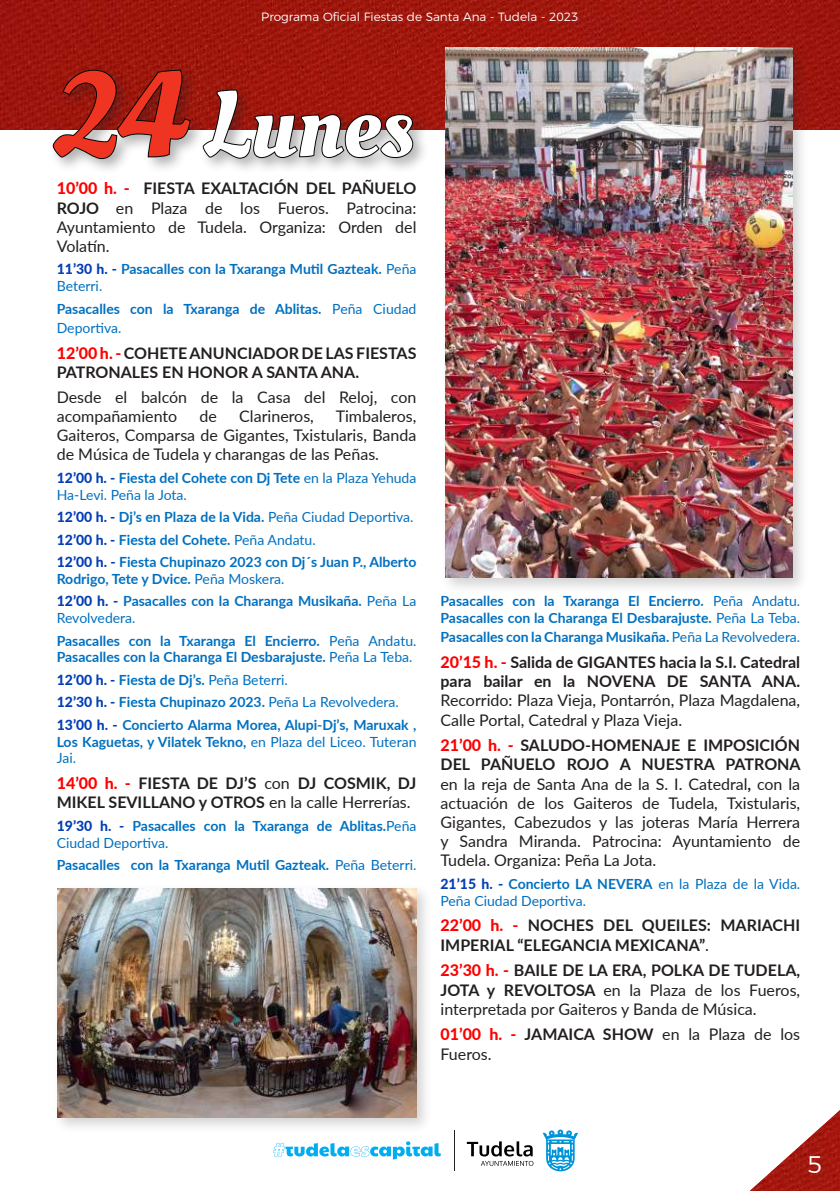
<style>
.page{position:relative;width:840px;height:1191px;background:#fff}
.page>*{position:absolute;margin:0;border:0;box-sizing:border-box;transform-origin:0 0}
.t1{font:92px "Oleo Script";color:#fff}
.t2{font:300 24px "Montserrat";color:#fff}
.t3{font:16px/19.2px "Lato";color:#231f20;text-align:justify}
.t4{font:700 16px/19.2px "Lato";color:#231f20}
.t5{font:700 14px/22.4px "Lato";color:#0070c0}
.t6{font:14px/16.8px "Lato";color:#0070c0}
.t7{font:300 12px "Montserrat";color:#fff}
.s1{font-size:120px;color:#ef3522}
.s2{font-weight:800;color:#f00}
.s3{font-weight:700}
.s4{font-weight:800;color:#003db6}
.s5{font-weight:400}
</style>
<div class="page">
<img style="left:749px;top:1111px;width:90px;height:80px">
<hr style="left:454px;top:1130px;width:1px;height:41px;background:#231f20">
<svg style="left:273px;top:1141px;width:167px;height:18px"></svg>
<svg style="left:466px;top:1141px;width:67px;height:24px"></svg>
<svg style="left:542px;top:1129px;width:35px;height:42px"></svg>
<img style="left:0;top:0;width:839px;height:130px">
<div style="left:440px;top:42px;width:368px;height:552px;background:#231f20;opacity:.2"></div>
<img style="left:445px;top:48px;width:346px;height:530px">
<div style="left:52px;top:882px;width:380px;height:252px;background:#231f20;opacity:.2"></div>
<img style="left:57px;top:888px;width:359px;height:229px">
<div style="left:48px;top:65px;width:381px;height:111px;background:#231f20;opacity:.35"></div>
<svg style="left:52px;top:69px;width:140px;height:91px;background:#914b46"></svg>
<svg style="left:202px;top:89px;width:212px;height:71px;background:#95524d"></svg>
<p class="t7" style="left:261px;top:8px;width:319px">Programa Oficial Fiestas de Santa Ana - Tudela - 2023</p>
<h1 class="t1" style="left:57px;top:70px;width:358px"><span class="s1">24</span> Lunes</h1>
<p class="t3" style="left:57px;top:178px;width:361px"><span class="s2">10’00 h. -</span> <span class="s3">FIESTA EXALTACIÓN DEL PAÑUELO ROJO</span> en Plaza de los Fueros. Patrocina:<br>Ayuntamiento de Tudela. Organiza: Orden del Volatín.</p>
<p class="t5" style="left:57px;top:260px;width:361px;line-height:16.8px"><span class="s4">11’30 h. -</span> Pasacalles con la Txaranga Mutil Gazteak. <span class="s5">Peña<br>Beterri.</span></p>
<p class="t5" style="left:57px;top:298px;width:361px;line-height:19.2px">Pasacalles con la Txaranga de Ablitas. <span class="s5">Peña Ciudad<br>Deportiva.</span></p>
<p class="t4" style="left:57px;top:342px;width:361px"><span class="s2">12’00 h. -</span> COHETE ANUNCIADOR DE LAS FIESTAS<br>PATRONALES EN HONOR A SANTA ANA.</p>
<p class="t3" style="left:57px;top:386px;width:361px">Desde el balcón de la Casa del Reloj, con acompañamiento</p>
<p class="t3" style="left:57px;top:406px;width:361px;text-indent:279px">Timbaleros, Gaiteros, Comparsa de Gigantes, Txistularis, Banda de Música de Tudela y charangas de las Peñas.</p>
<p class="t6" style="left:57px;top:469px;width:361px"><span class="s4">12’00 h. -</span> <span class="s3">Fiesta del Cohete con Dj Tete</span> en la Plaza Yehuda<br>Ha-Levi. Peña la Jota.</p>
<p class="t5" style="left:57px;top:505px;width:361px"><span class="s4">12’00 h. -</span> Dj’s en Plaza de la Vida. <span class="s5">Peña Ciudad Deportiva.<br></span><span class="s4">12’00 h. -</span> Fiesta del Cohete. <span class="s5">Peña Andatu.<br></span><span class="s4">12’00 h. -</span> Fiesta Chupinazo 2023 con Dj´s Juan P., Alberto</p>
<p class="t5" style="left:57px;top:567px;width:361px">Rodrigo, Tete y Dvice. <span class="s5">Peña Moskera.<br></span><span class="s4">12’00 h. -</span> Pasacalles con la Charanga Musikaña. <span class="s5">Peña La</span></p>
<p class="t5" style="left:57px;top:606px;width:361px"><span class="s5">Revolvedera.<br></span>Pasacalles con la Txaranga El Encierro. <span class="s5">Peña Andatu.</span></p>
<p class="t5" style="left:57px;top:645px;width:361px">Pasacalles con la Charanga El Desbarajuste. <span class="s5">Peña La Teba.<br></span><span class="s4">12’00 h. -</span> Fiesta de Dj’s. <span class="s5">Peña Beterri.<br></span><span class="s4">12’30 h. -</span> Fiesta Chupinazo 2023. <span class="s5">Peña La Revolvedera.<br></span><span class="s4">13’00 h. -</span> Concierto Alarma Morea, Alupi-Dj’s, Maruxak ,</p>
<p class="t6" style="left:57px;top:732px;width:361px"><span class="s3">Los Kaguetas, y Vilatek Tekno,</span> en Plaza del Liceo. Tuteran<br>Jai.</p>
<p class="t4" style="left:57px;top:773px;width:361px"><span class="s2">14’00 h. -</span> FIESTA DE DJ’S <span class="s5">con</span> DJ COSMIK, DJ<br>MIKEL SEVILLANO y OTROS <span class="s5">en la calle Herrerías.</span></p>
<p class="t5" style="left:57px;top:816px;width:361px;line-height:16.8px"><span class="s4">19’30 h. -</span> Pasacalles con la Txaranga de Ablitas.<span class="s5">Peña<br>Ciudad Deportiva.</span></p>
<p class="t5" style="left:57px;top:853px;width:361px">Pasacalles con la Txaranga Mutil Gazteak. <span class="s5">Peña Beterri.</span></p>
<p class="t3" style="left:199px;top:406px;width:19px">de</p>
<p class="t3" style="left:239px;top:406px;width:76px">Clarineros,</p>
<p class="t5" style="left:440px;top:592px;width:361px;line-height:16.8px">Pasacalles con la Txaranga El Encierro. <span class="s5">Peña Andatu.<br></span>Pasacalles con la Charanga El Desbarajuste. <span class="s5">Peña La Teba.</span></p>
<p class="t5" style="left:440px;top:625px;width:361px">Pasacalles con la Charanga Musikaña. <span class="s5">Peña La Revolvedera.</span></p>
<p class="t4" style="left:440px;top:652px;width:361px"><span class="s2">20’15 h. -</span> Salida de GIGANTES hacia la S.I. Catedral para bailar en la NOVENA DE SANTA ANA.</p>
<p class="t3" style="left:440px;top:690px;width:361px">Recorrido: Plaza Vieja, Pontarrón, Plaza Magdalena,<br>Calle Portal, Catedral y Plaza Vieja.</p>
<p class="t3" style="left:440px;top:735px;width:361px"><span class="s2">21’00 h. -</span> <span class="s3">SALUDO-HOMENAJE E IMPOSICIÓN DEL PAÑUELO ROJO A NUESTRA PATRONA </span>en la reja de Santa Ana de la S. I. Catedral<span class="s3">,</span> con la actuación de los Gaiteros de Tudela, Txistularis, Gigantes, Cabezudos y las joteras María Herrera y Sandra Miranda. Patrocina: Ayuntamiento de Tudela. Organiza: Peña La Jota.</p>
<p class="t6" style="left:440px;top:875px;width:361px"><span class="s4">21’15 h. -</span> <span class="s3">Concierto LA NEVERA</span> en la Plaza de la Vida.<br>Peña Ciudad Deportiva.</p>
<p class="t4" style="left:440px;top:915px;width:361px"><span class="s2">22’00 h. -</span> NOCHES DEL QUEILES: MARIACHI<br>IMPERIAL “ELEGANCIA MEXICANA”<span class="s5">.</span></p>
<p class="t3" style="left:440px;top:960px;width:361px"><span class="s2">23’30 h. -</span> <span class="s3">BAILE DE LA ERA, POLKA DE TUDELA, JOTA y REVOLTOSA</span> en la Plaza de los Fueros, interpretada por Gaiteros y Banda de Música.</p>
<p class="t3" style="left:440px;top:1024px;width:361px"><span class="s2">01’00 h. -</span> <span class="s3">JAMAICA SHOW</span> en la Plaza de los<br>Fueros.</p>
<h2 class="t2" style="left:807px;top:1145px;width:16px">5</h2>
</div>
